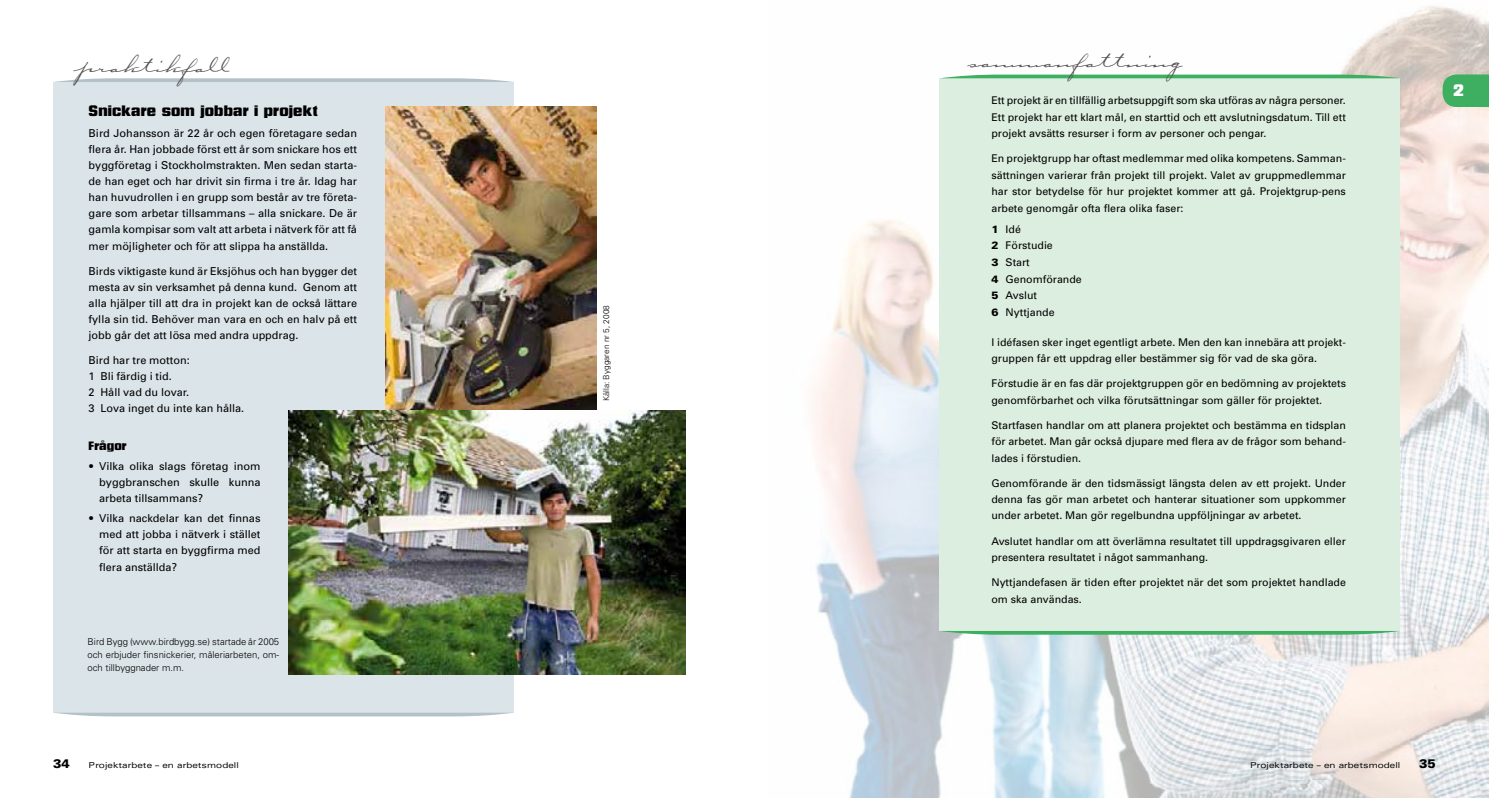
<style>
.page{position:relative;width:1489px;height:798px;background:#fff}
.page>*{position:absolute;margin:0;border:0;box-sizing:border-box;transform-origin:0 0}
.t1{font:32.5px "Carpenter ICG";color:#535150}
.t2{font:15px "Neographik";color:#fff}
.t3{font:13.75px "Neographik";letter-spacing:.01em;color:#000}
.t4{font:900 12.5px "Univers";color:#000}
.t5{font:11px "Neographik";letter-spacing:.01em;color:#000}
.t6{font:10.88px/16.1px "Univers";color:#000;text-align:justify}
.t7{font:10.62px/16.4px "Univers";color:#000}
.t8{font:300 9.5px/13.2px "Univers";color:#000;text-align:justify}
.t9{font:300 8.25px "Univers";color:#000}
.t10{font:expanded 8.12px "Univers";letter-spacing:.01em;color:#000}
.s1{font-weight:900}
</style>
<div class="page">
<img style="left:813px;top:6px;width:675px;height:791px">
<div style="left:939px;top:139px;width:461px;height:480px;background:#dbeedf"></div>
<div style="left:939px;top:607px;width:461px;height:23px;background:#dbeedf"></div>
<svg style="left:939px;top:630px;width:461px;height:4px;background:#69be84"></svg>
<div style="left:939px;top:78px;width:461px;height:62px;background:#dbeedf"></div>
<svg style="left:939px;top:75px;width:461px;height:3px"></svg>
<div style="left:53px;top:145px;width:461px;height:557px;background:#dbe4e8"></div>
<div style="left:53px;top:689px;width:461px;height:23px;background:#dbe4e8"></div>
<svg style="left:53px;top:712px;width:461px;height:4px;background:#becbd0"></svg>
<div style="left:53px;top:82px;width:461px;height:62px;background:#dbe4e8"></div>
<svg style="left:55px;top:78px;width:458px;height:4px;background:#becbd0"></svg>
<svg style="left:1442px;top:74px;width:46px;height:33px;background:#4ab068"></svg>
<img style="left:385px;top:107px;width:212px;height:303px">
<img style="left:289px;top:410px;width:396px;height:264px">
<h1 class="t1" style="left:72px;top:50px;width:157px">praktikfall</h1>
<p class="t3" style="left:89px;top:102px;width:231px">Snickare som jobbar i projekt</p>
<p class="t6" style="left:89px;top:125px;width:270px">Bird Johansson är 22 år och egen företagare sedan flera år. Han jobbade först ett år som snickare hos ett byggföretag i Stockholmstrakten. Men sedan starta&shy;de han eget och har drivit sin firma i tre år. Idag har han huvudrollen i en grupp som består av tre företa&shy;gare som arbetar tillsammans – alla snickare. De är gamla kompisar som valt att arbeta i nätverk för att få mer möjligheter och för att slippa ha anställda.</p>
<p class="t6" style="left:89px;top:262px;width:270px">Birds viktigaste kund är Eksjöhus och han bygger det mesta av sin verksamhet på denna kund. Genom att alla hjälper till att dra in projekt kan de också lättare fylla sin tid. Behöver man vara en och en halv på ett jobb går det att lösa med andra uppdrag.</p>
<p class="t6" style="left:89px;top:352px;width:157px;text-align:left">Bird har tre motton:<br>1 Bli färdig i tid.<br>2 Håll vad du lovar.<br>3 Lova inget du inte kan hålla.</p>
<p class="t5" style="left:89px;top:439px;width:40px">Frågor</p>
<p class="t6" style="left:99px;top:458px;width:163px">Vilka olika slags företag inom byggbranschen skulle kunna arbeta tillsammans?</p>
<p class="t6" style="left:99px;top:510px;width:163px">Vilka nackdelar kan det finnas med att jobba i nätverk i stället för att starta en byggfirma med flera anställda?</p>
<p class="t8" style="left:88px;top:634px;width:193px">Bird Bygg (www.birdbygg.se) startade år 2005 och erbjuder finsnickerier, måleriarbeten, om&shy;och tillbyggnader m.m.</p>
<p class="t4" style="left:53px;top:755px;width:18px">34</p>
<p class="t10" style="left:89px;top:759px;width:152px">Projektarbete – en arbetsmodell</p>
<p class="t9" style="left:601px;top:401px;width:97px;rotate:-90deg">Källa: Byggaren nr 5, 2008</p>
<h1 class="t1" style="left:966px;top:45px;width:216px">sammanfattning</h1>
<p class="t7" style="left:991px;top:93px;width:356px;text-align:justify">Ett projekt är en tillfällig arbetsuppgift som ska utföras av några personer.<br>Ett projekt har ett klart mål, en starttid och ett avslutningsdatum. Till ett projekt avsätts resurser i form av personer och pengar.</p>
<p class="t7" style="left:991px;top:150px;width:356px;text-align:justify">En projektgrupp har oftast medlemmar med olika kompetens. Samman&shy;sättningen varierar från projekt till projekt. Valet av gruppmedlemmar har stor betydelse för hur projektet kommer att gå. Projektgrup-pens arbete genomgår ofta flera olika faser:</p>
<p class="t7" style="left:991px;top:220px;width:92px;line-height:16.8px"><span class="s1">1</span> Idé<br><span class="s1">2</span> Förstudie<br><span class="s1">3</span> Start<br><span class="s1">4</span> Genomförande<br><span class="s1">5</span> Avslut<br><span class="s1">6</span> Nyttjande</p>
<p class="t7" style="left:991px;top:334px;width:356px">I idéfasen sker inget egentligt arbete. Men den kan innebära att projekt&shy;gruppen får ett uppdrag eller bestämmer sig för vad de ska göra.</p>
<p class="t7" style="left:991px;top:375px;width:356px">Förstudie är en fas där projektgruppen gör en bedömning av projektets genomförbarhet och vilka förutsättningar som gäller för projektet.</p>
<p class="t7" style="left:991px;top:417px;width:356px;text-align:justify">Startfasen handlar om att planera projektet och bestämma en tidsplan för arbetet. Man går också djupare med flera av de frågor som behand&shy;lades i förstudien.</p>
<p class="t7" style="left:991px;top:474px;width:356px;text-align:justify">Genomförande är den tidsmässigt längsta delen av ett projekt. Under denna fas gör man arbetet och hanterar situationer som uppkommer under arbetet. Man gör regelbundna uppföljningar av arbetet.</p>
<p class="t7" style="left:991px;top:532px;width:356px">Avslutet handlar om att överlämna resultatet till uppdragsgivaren eller presentera resultatet i något sammanhang.</p>
<p class="t7" style="left:991px;top:574px;width:356px">Nyttjandefasen är tiden efter projektet när det som projektet handlade om ska användas.</p>
<h2 class="t2" style="left:1453px;top:81px;width:12px">2</h2>
<p class="t10" style="left:1249px;top:759px;width:152px">Projektarbete – en arbetsmodell</p>
<p class="t4" style="left:1418px;top:755px;width:18px">35</p>
</div>
